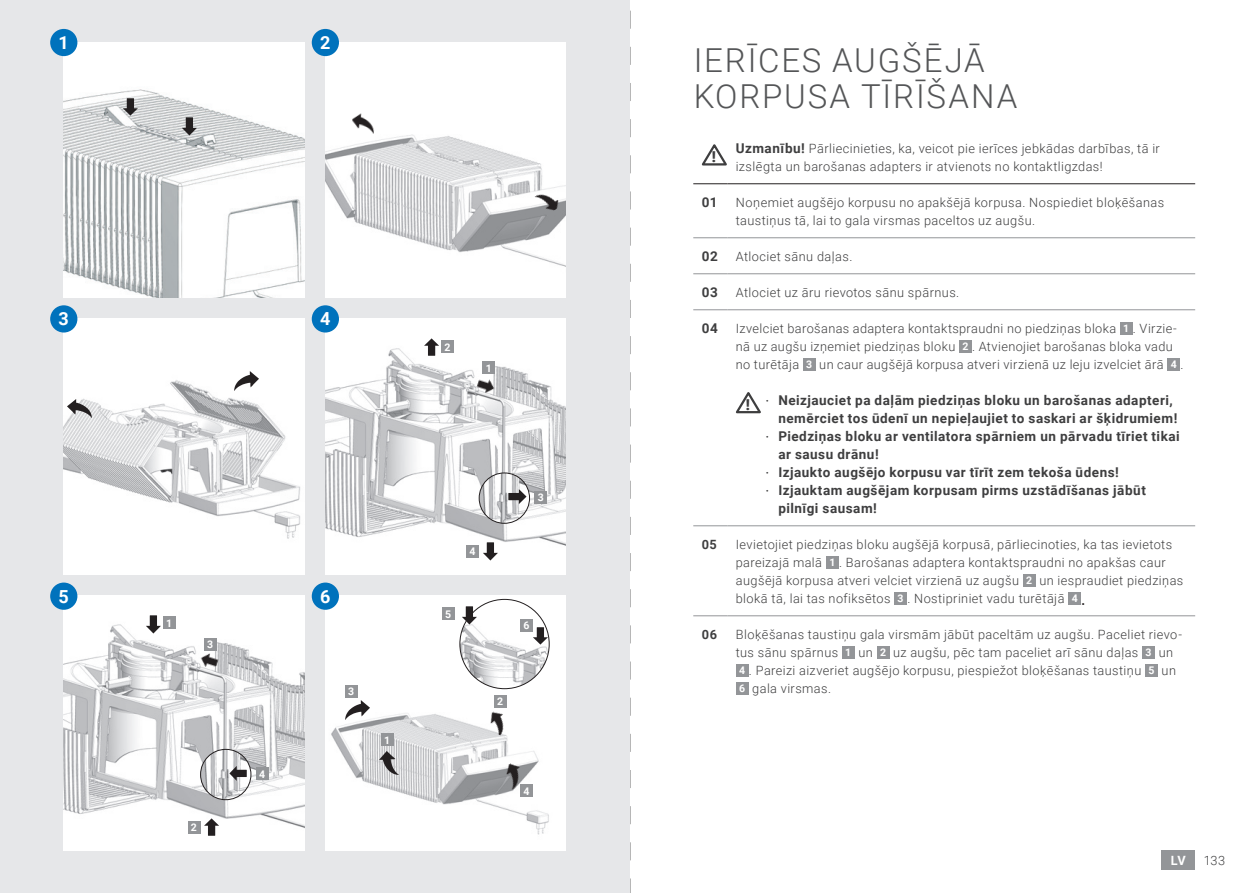
<style>
.page{position:relative;width:1259px;height:893px;background:#fff}
.page>*{position:absolute;margin:0;border:0;box-sizing:border-box;transform-origin:0 0}
.t1{font:300 33px/36px "Roboto";letter-spacing:.055em;color:#545557}
.t2{font:700 18px "Roboto";color:#fff}
.t3{font:900 15px "Roboto";color:#3e3e3f}
.t4{font:700 13.5px "Roboto";letter-spacing:.04em;color:#3e3e3f}
.t5{font:300 12.75px/18px "Roboto";letter-spacing:.03em;color:#3e3e3f}
.t6{font:700 12.75px "Roboto";color:#3e3e3f}
.t7{font:700 12.75px "Roboto";color:#fff}
.t8{font:700 10.5px "Roboto";color:#fff}
.s1{font-weight:700;font-size:13.5px}
.s2{font-weight:700;font-size:10.5px;color:#fff}
.s3{font-weight:900;font-size:15px}
.s4{font-family:"Helvetica Neue";font-weight:400}
.s5{font-weight:700;color:#231f20}
</style>
<div class="page">
<div style="left:1161px;top:850px;width:34px;height:20px;background:#939598"></div>
<svg style="left:629px;top:0;width:1px;height:893px"></svg>
<div style="left:0;top:0;width:629px;height:893px;background:#e6e7e9"></div>
<img style="left:64px;top:319px;width:240px;height:255px">
<img style="left:68px;top:398px;width:24px;height:21px">
<img style="left:234px;top:371px;width:24px;height:20px">
<div style="left:325px;top:43px;width:241px;height:255px;background:#fff"></div>
<img style="left:325px;top:134px;width:241px;height:133px">
<img style="left:350px;top:113px;width:27px;height:22px">
<img style="left:531px;top:185px;width:31px;height:31px">
<img style="left:64px;top:43px;width:240px;height:255px">
<img style="left:122px;top:97px;width:16px;height:20px">
<img style="left:182px;top:116px;width:16px;height:20px">
<div style="left:325px;top:595px;width:241px;height:255px;background:#fff"></div>
<img style="left:331px;top:655px;width:218px;height:180px">
<img style="left:460px;top:599px;width:89px;height:90px;border-radius:45px">
<img style="left:462px;top:606px;width:15px;height:19px">
<img style="left:533px;top:625px;width:16px;height:20px">
<img style="left:486px;top:710px;width:24px;height:26px">
<img style="left:379px;top:751px;width:20px;height:25px">
<img style="left:345px;top:700px;width:24px;height:20px">
<img style="left:498px;top:760px;width:30px;height:32px">
<div style="left:381px;top:733px;width:13px;height:13px;background:#939598"></div>
<div style="left:520px;top:619px;width:13px;height:12px;background:#939598"></div>
<div style="left:442px;top:608px;width:12px;height:12px;background:#939598"></div>
<div style="left:345px;top:685px;width:13px;height:12px;background:#939598"></div>
<div style="left:520px;top:784px;width:13px;height:13px;background:#939598"></div>
<div style="left:494px;top:695px;width:12px;height:13px;background:#939598"></div>
<img style="left:325px;top:319px;width:241px;height:255px">
<img style="left:424px;top:337px;width:16px;height:21px">
<img style="left:482px;top:541px;width:16px;height:20px">
<img style="left:474px;top:374px;width:24px;height:21px">
<div style="left:482px;top:361px;width:13px;height:13px;background:#939598"></div>
<div style="left:534px;top:491px;width:13px;height:13px;background:#939598"></div>
<div style="left:466px;top:545px;width:13px;height:12px;background:#939598"></div>
<div style="left:441px;top:340px;width:13px;height:13px;background:#939598"></div>
<img style="left:479px;top:473px;width:50px;height:50px;border-radius:25px">
<div style="left:479px;top:473px;width:51px;height:50px;border:1px solid #231f20;border-radius:50%"></div>
<img style="left:507px;top:489px;width:20px;height:16px">
<img style="left:64px;top:595px;width:240px;height:255px">
<img style="left:145px;top:614px;width:16px;height:20px">
<img style="left:204px;top:817px;width:16px;height:21px">
<img style="left:196px;top:650px;width:24px;height:22px">
<div style="left:204px;top:638px;width:13px;height:13px;background:#939598"></div>
<div style="left:256px;top:767px;width:13px;height:13px;background:#939598"></div>
<div style="left:188px;top:821px;width:12px;height:13px;background:#939598"></div>
<div style="left:163px;top:617px;width:12px;height:12px;background:#939598"></div>
<img style="left:201px;top:749px;width:50px;height:51px;border-radius:25px">
<div style="left:200px;top:749px;width:51px;height:51px;border:1px solid #231f20;border-radius:50%"></div>
<img style="left:228px;top:765px;width:21px;height:16px">
<div style="left:50px;top:29px;width:27px;height:27px;background:#0072bc;border-radius:50%"></div>
<div style="left:50px;top:305px;width:27px;height:28px;background:#0072bc;border-radius:50%"></div>
<div style="left:50px;top:583px;width:27px;height:27px;background:#0072bc;border-radius:50%"></div>
<div style="left:312px;top:583px;width:27px;height:27px;background:#0072bc;border-radius:50%"></div>
<div style="left:312px;top:29px;width:27px;height:27px;background:#0072bc;border-radius:50%"></div>
<div style="left:312px;top:305px;width:27px;height:28px;background:#0072bc;border-radius:50%"></div>
<hr style="left:693px;top:183px;width:34px;height:1px;background:#231f20">
<hr style="left:727px;top:183px;width:468px;height:1px;background:#231f20">
<hr style="left:693px;top:237px;width:34px;height:1px;background:#939598">
<hr style="left:727px;top:237px;width:468px;height:1px;background:#939598">
<hr style="left:693px;top:273px;width:34px;height:1px;background:#939598">
<hr style="left:727px;top:273px;width:468px;height:1px;background:#939598">
<hr style="left:693px;top:309px;width:34px;height:1px;background:#939598">
<hr style="left:727px;top:309px;width:468px;height:1px;background:#939598">
<hr style="left:693px;top:525px;width:34px;height:1px;background:#939598">
<hr style="left:727px;top:525px;width:468px;height:1px;background:#939598">
<hr style="left:693px;top:615px;width:34px;height:1px;background:#939598">
<hr style="left:727px;top:615px;width:468px;height:1px;background:#939598">
<svg style="left:701px;top:144px;width:26px;height:22px"></svg>
<div style="left:1120px;top:322px;width:12px;height:12px;background:#939598"></div>
<div style="left:959px;top:340px;width:13px;height:12px;background:#939598"></div>
<div style="left:803px;top:358px;width:12px;height:12px;background:#939598"></div>
<div style="left:1167px;top:358px;width:13px;height:12px;background:#939598"></div>
<svg style="left:736px;top:392px;width:25px;height:22px"></svg>
<div style="left:826px;top:556px;width:12px;height:12px;background:#939598"></div>
<div style="left:1023px;top:574px;width:12px;height:12px;background:#939598"></div>
<div style="left:894px;top:592px;width:13px;height:12px;background:#939598"></div>
<div style="left:1068px;top:592px;width:13px;height:12px;background:#939598"></div>
<div style="left:842px;top:646px;width:12px;height:12px;background:#939598"></div>
<div style="left:876px;top:646px;width:13px;height:12px;background:#939598"></div>
<div style="left:1142px;top:646px;width:13px;height:12px;background:#939598"></div>
<div style="left:736px;top:664px;width:12px;height:12px;background:#939598"></div>
<div style="left:1145px;top:664px;width:13px;height:12px;background:#939598"></div>
<div style="left:736px;top:682px;width:12px;height:12px;background:#939598"></div>
<h2 class="t2" style="left:59px;top:30px;width:12px">1</h2>
<h2 class="t2" style="left:320px;top:30px;width:12px">2</h2>
<h2 class="t2" style="left:59px;top:306px;width:12px">3</h2>
<h2 class="t2" style="left:320px;top:306px;width:12px">4</h2>
<h2 class="t2" style="left:59px;top:584px;width:12px">5</h2>
<h2 class="t2" style="left:320px;top:584px;width:12px">6</h2>
<p class="t8" style="left:166px;top:616px;width:8px">1</p>
<p class="t8" style="left:207px;top:637px;width:8px">3</p>
<p class="t8" style="left:348px;top:684px;width:8px">3</p>
<p class="t8" style="left:191px;top:820px;width:8px">2</p>
<p class="t8" style="left:259px;top:767px;width:8px">4</p>
<p class="t8" style="left:384px;top:733px;width:8px">1</p>
<p class="t8" style="left:445px;top:339px;width:8px">2</p>
<p class="t8" style="left:486px;top:361px;width:8px">1</p>
<p class="t8" style="left:469px;top:544px;width:8px">4</p>
<p class="t8" style="left:445px;top:607px;width:8px">5</p>
<p class="t8" style="left:538px;top:490px;width:8px">3</p>
<p class="t8" style="left:523px;top:618px;width:8px">6</p>
<p class="t8" style="left:497px;top:694px;width:8px">2</p>
<p class="t8" style="left:523px;top:784px;width:8px">4</p>
<h1 class="t1" style="left:694px;top:41px;width:325px">IERĪCES AUGŠĒJĀ<br>KORPUSA TĪRĪŠANA</h1>
<p class="t3" style="left:712px;top:147px;width:6px">!</p>
<p class="t5" style="left:736px;top:139px;width:425px"><span class="s1">Uzmanību!</span> Pārliecinieties, ka, veicot pie ierīces jebkādas darbības, tā ir izslēgta un barošanas adapters ir atvienots no kontaktligzdas!</p>
<p class="t4" style="left:702px;top:193px;width:17px">01</p>
<p class="t5" style="left:736px;top:193px;width:430px">Noņemiet augšējo korpusu no apakšējā korpusa. Nospiediet bloķēšanas taustiņus tā, lai to gala virsmas paceltos uz augšu.</p>
<p class="t4" style="left:702px;top:247px;width:18px">02</p>
<p class="t5" style="left:736px;top:247px;width:118px">Atlociet sānu daļas.</p>
<p class="t4" style="left:702px;top:283px;width:18px">03</p>
<p class="t5" style="left:736px;top:283px;width:225px">Atlociet uz āru rievotos sānu spārnus.</p>
<p class="t4" style="left:702px;top:319px;width:18px">04</p>
<p class="t5" style="left:736px;top:319px;width:449px">Izvelciet barošanas adaptera kontaktspraudni no piedziņas bloka <span class="s2">1</span> . Virzie&shy;nā uz augšu izņemiet piedziņas bloku <span class="s2">2</span> . Atvienojiet barošanas bloka vadu no turētāja <span class="s2">3</span> un caur augšējā korpusa atveri virzienā uz leju izvelciet ārā <span class="s2">4</span> .</p>
<p class="t4" style="left:746px;top:391px;width:428px"><span class="s3">!</span> <span class="s4">∙</span> Neizjauciet pa daļām piedziņas bloku un barošanas adapteri,</p>
<p class="t4" style="left:778px;top:409px;width:400px">nemērciet tos ūdenī un nepieļaujiet to saskari ar šķidrumiem!</p>
<p class="t4" style="left:765px;top:427px;width:415px"><span class="s4">∙</span> Piedziņas bloku ar ventilatora spārniem un pārvadu tīriet tikai</p>
<p class="t4" style="left:778px;top:445px;width:102px">ar sausu drānu!</p>
<p class="t4" style="left:765px;top:463px;width:355px"><span class="s4">∙</span> Izjaukto augšējo korpusu var tīrīt zem tekoša ūdens!</p>
<p class="t4" style="left:765px;top:481px;width:382px"><span class="s4">∙</span> Izjauktam augšējam korpusam pirms uzstādīšanas jābūt</p>
<p class="t4" style="left:778px;top:499px;width:100px">pilnīgi sausam!</p>
<p class="t6" style="left:702px;top:536px;width:17px">05</p>
<p class="t5" style="left:736px;top:535px;width:449px">Ievietojiet piedziņas bloku augšējā korpusā, pārliecinoties, ka tas ievietots pareizajā malā <span class="s2">1</span> . Barošanas adaptera kontaktspraudni no apakšas caur augšējā korpusa atveri velciet virzienā uz augšu <span class="s2">2</span> un iespraudiet piedziņas blokā tā, lai tas nofiksētos <span class="s2">3</span> . Nostipriniet vadu turētājā <span class="s2">4</span> <span class="s5">.</span></p>
<p class="t6" style="left:702px;top:626px;width:17px">06</p>
<p class="t5" style="left:736px;top:625px;width:448px">Bloķēšanas taustiņu gala virsmām jābūt paceltām uz augšu. Paceliet rievo&shy;tus sānu spārnus <span class="s2">1</span> un <span class="s2">2</span> uz augšu, pēc tam paceliet arī sānu daļas <span class="s2">3</span> un <span class="s2">4</span> . Pareizi aizveriet augšējo korpusu, piespiežot bloķēšanas taustiņu <span class="s2">5</span> un<br><span class="s2">6</span> gala virsmas.</p>
<p class="t7" style="left:1171px;top:851px;width:16px">LV</p>
<p class="t5" style="left:1203px;top:851px;width:23px">133</p>
</div>
